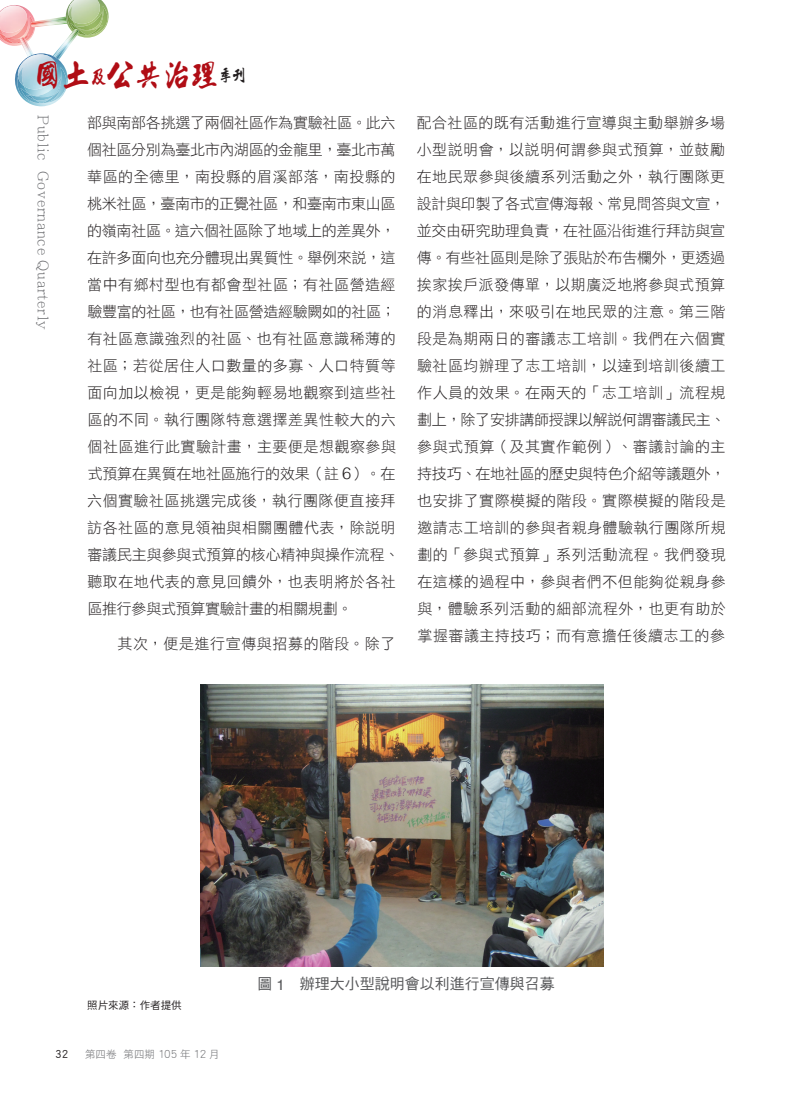
<style>
.page{position:relative;width:808px;height:1106px;background:#fff}
.page>*{position:absolute;margin:0;border:0;box-sizing:border-box;transform-origin:0 0}
.t1{font:27.75px "winman tun 100145";color:#b00d15}
.t2{font:15px/27px "DF Hei Std W3";letter-spacing:.03em;color:#231f20}
.t3{font:15px "DF Hei Std W5";color:#57585a}
.t4{font:300 14.85px "Adobe Ming Std";letter-spacing:.05em;color:#6c6d70}
.t5{font:12px "DF Hei Std W5";color:#231f20}
.t6{font:10.5px "DF Hei Std W3";color:#6c6d70}
.t7{font:10.5px "DF Hei Std W5";color:#231f20}
.s1{font-size:16.5px}
.s2{font-size:15px;color:#231f20}
.s3{font-family:"Helvetica";font-weight:300;font-size:16.5px}
.s4{font-size:12px}
.s5{font-family:"Helvetica"}
</style>
<div class="page">
<img style="left:201px;top:684px;width:403px;height:282px">
<svg style="left:0;top:0;width:109px;height:106px"></svg>
<h1 class="t1" style="left:34px;top:62px;width:214px">國土<span class="s1">及</span>公共治理<span class="s2">季刊</span></h1>
<p class="t4" style="left:52px;top:115px;width:216px;rotate:90deg">Public Governance Quarterly</p>
<p class="t2" style="left:87px;top:109px;width:314px">部與南部各挑選了兩個社區作為實驗社區。此六個社區分別為臺北市內湖區的金龍里，臺北市萬華區的全德里，南投縣的眉溪部落，南投縣的桃米社區，臺南市的正覺社區，和臺南市東山區的嶺南社區。這六個社區除了地域上的差異外，在許多面向也充分體現出異質性。舉例來說，這當中有鄉村型也有都會型社區；有社區營造經驗豐富的社區，也有社區營造經驗闕如的社區；有社區意識強烈的社區、也有社區意識稀薄的社區；若從居住人口數量的多寡、人口特質等面向加以檢視，更是能夠輕易地觀察到這些社區的不同。執行團隊特意選擇差異性較大的六個社區進行此實驗計畫，主要便是想觀察參與式預算在異質在地社區施行的效果（註 <span class="s3">6</span>）。在六個實驗社區挑選完成後，執行團隊便直接拜訪各社區的意見領袖與相關團體代表，除說明審議民主與參與式預算的核心精神與操作流程、聽取在地代表的意見回饋外，也表明將於各社區推行參與式預算實驗計畫的相關規劃。</p>
<p class="t2" style="left:118px;top:630px;width:279px">其次，便是進行宣傳與招募的階段。除了</p>
<p class="t2" style="left:417px;top:109px;width:311px;text-align:justify">配合社區的既有活動進行宣導與主動舉辦多場小型說明會，以說明何謂參與式預算，並鼓勵在地民眾參與後續系列活動之外，執行團隊更設計與印製了各式宣傳海報、常見問答與文宣，並交由研究助理負責，在社區沿街進行拜訪與宣傳。有些社區則是除了張貼於布告欄外，更透過挨家挨戶派發傳單，以期廣泛地將參與式預算的消息釋出，來吸引在地民眾的注意。第三階段是為期兩日的審議志工培訓。我們在六個實驗社區均辦理了志工培訓，以達到培訓後續工作人員的效果。在兩天的「志工培訓」流程規劃上，除了安排講師授課以解說何謂審議民主、參與式預算（及其實作範例）、審議討論的主持技巧、在地社區的歷史與特色介紹等議題外，也安排了實際模擬的階段。實際模擬的階段是邀請志工培訓的參與者親身體驗執行團隊所規劃的「參與式預算」系列活動流程。我們發現在這樣的過程中，參與者們不但能夠從親身參與，體驗系列活動的細部流程外，也更有助於掌握審議主持技巧；而有意擔任後續志工的參</p>
<p class="t7" style="left:87px;top:1000px;width:96px">照片來源：作者提供</p>
<p class="t5" style="left:55px;top:1047px;width:15px">32</p>
<p class="t6" style="left:85px;top:1048px;width:136px">第四卷 第四期 <span class="s4">105</span> 年 <span class="s4">12</span> 月</p>
<p class="t3" style="left:258px;top:975px;width:299px">圖 <span class="s5">1</span> 辦理大小型說明會以利進行宣傳與召募</p>
</div>
